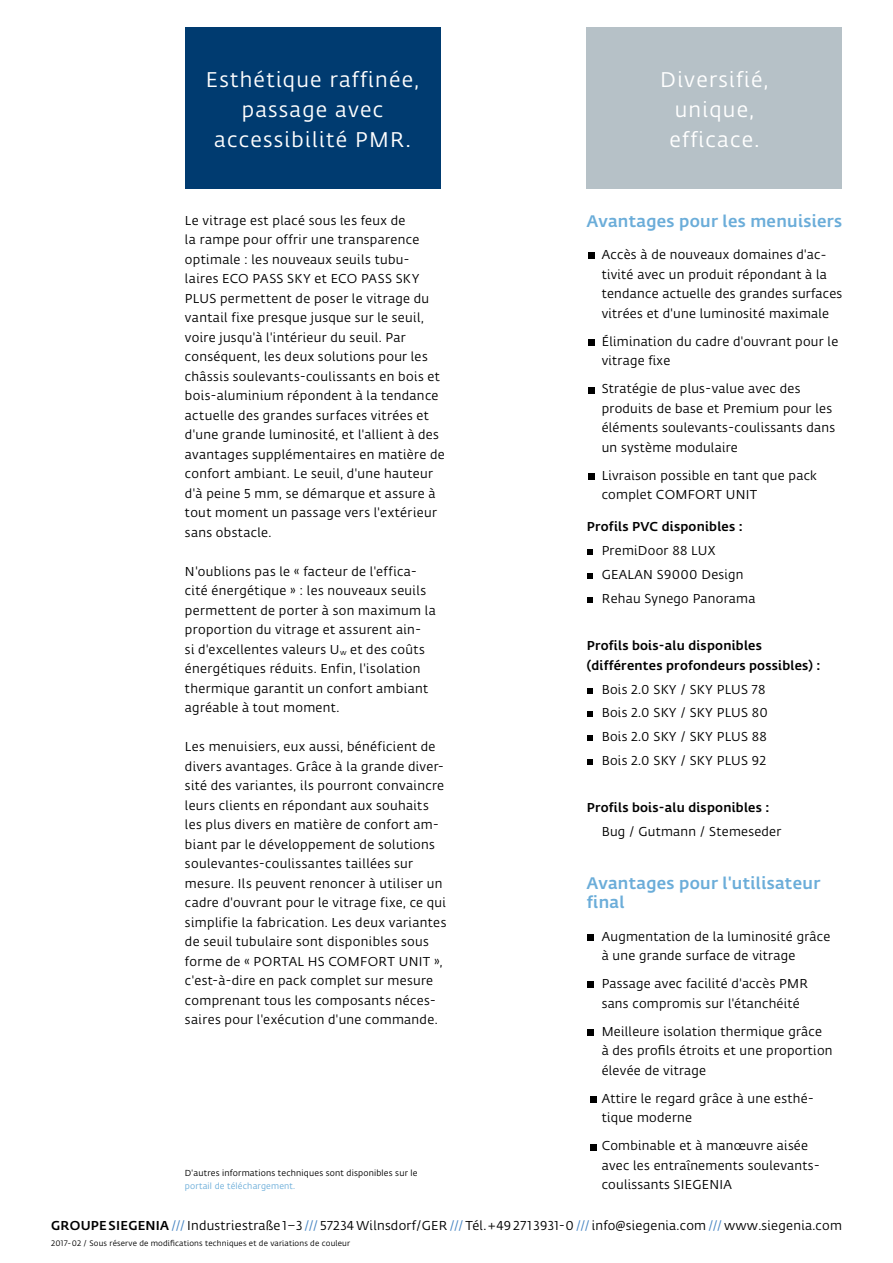
<style>
.page{position:relative;width:893px;height:1263px;background:#fff}
.page>*{position:absolute;margin:0;border:0;box-sizing:border-box;transform-origin:0 0}
.t1{font:21px/30px "Fedra Sans Alt Pro";letter-spacing:.06em;color:#fff;text-align:center}
.t2{font:500 16.5px/19.5px "Fedra Sans Alt Pro";letter-spacing:.02em;color:#6badd9}
.t3{font:12.75px/19.5px "Fedra Sans Alt Pro";letter-spacing:.025em;color:#000}
.t4{font:500 12.75px/19.5px "Fedra Sans Alt Pro";letter-spacing:.02em;color:#000}
.t5{font:8.7px "Fedra Sans Alt Pro";letter-spacing:.02em;color:#000}
.t6{font:8.7px "Fedra Sans Alt Pro";letter-spacing:.02em;color:#6badd9}
.t7{font:7.8px "Fedra Sans Alt Pro";letter-spacing:.02em;color:#000}
.s1{font-weight:500}
.s2{color:#4483c2}
</style>
<div class="page">
<div style="left:185px;top:28px;width:255px;height:161px;background:#003b70"></div>
<div style="left:587px;top:28px;width:255px;height:161px;background:#b6c1c7"></div>
<svg style="left:589px;top:253px;width:6px;height:6px"></svg>
<div style="left:589px;top:339px;width:6px;height:7px;background:#000"></div>
<svg style="left:589px;top:387px;width:6px;height:6px"></svg>
<div style="left:589px;top:473px;width:6px;height:7px;background:#000"></div>
<svg style="left:587px;top:549px;width:6px;height:6px"></svg>
<svg style="left:587px;top:573px;width:6px;height:6px"></svg>
<svg style="left:587px;top:597px;width:6px;height:6px"></svg>
<svg style="left:587px;top:688px;width:6px;height:5px"></svg>
<svg style="left:587px;top:711px;width:6px;height:6px"></svg>
<svg style="left:587px;top:735px;width:6px;height:6px"></svg>
<svg style="left:587px;top:759px;width:6px;height:6px"></svg>
<div style="left:587px;top:934px;width:6px;height:7px;background:#000"></div>
<svg style="left:587px;top:982px;width:6px;height:6px"></svg>
<div style="left:587px;top:1029px;width:6px;height:7px;background:#000"></div>
<div style="left:590px;top:1096px;width:7px;height:7px;background:#000"></div>
<div style="left:590px;top:1144px;width:7px;height:6px;background:#000"></div>
<h1 class="t1" style="left:206px;top:64px;width:215px">Esthétique raffinée, passage avec accessibilité PMR.</h1>
<h1 class="t1" style="left:660px;top:64px;width:110px">Diversifié, unique, efficace.</h1>
<p class="t3" style="left:185px;top:210px;width:261px">Le vitrage est placé sous les feux de<br>la rampe pour offrir une transparence optimale : les nouveaux seuils tubu&shy;laires ECO PASS SKY et ECO PASS SKY PLUS permettent de poser le vitrage du vantail fixe presque jusque sur le seuil, voire jusqu'à l'intérieur du seuil. Par conséquent, les deux solutions pour les châssis soulevants-coulissants en bois et bois-aluminium répondent à la tendance actuelle des grandes surfaces vitrées et d'une grande luminosité, et l'allient à des avantages supplémentaires en matière de confort ambiant. Le seuil, d'une hauteur d'à peine 5 mm, se démarque et assure à tout moment un passage vers l'extérieur sans obstacle.</p>
<p class="t3" style="left:185px;top:561px;width:252px">N'oublions pas le « facteur de l'effica&shy;cité énergétique » : les nouveaux seuils permettent de porter à son maximum la proportion du vitrage et assurent ain-<br>si d'excellentes valeurs U<sub>w</sub> et des coûts énergétiques réduits. Enfin, l'isolation thermique garantit un confort ambiant agréable à tout moment.</p>
<p class="t3" style="left:185px;top:737px;width:263px">Les menuisiers, eux aussi, bénéficient de divers avantages. Grâce à la grande diver&shy;sité des variantes, ils pourront convaincre leurs clients en répondant aux souhaits les plus divers en matière de confort am&shy;biant par le développement de solutions soulevantes-coulissantes taillées sur mesure. Ils peuvent renoncer à utiliser un cadre d'ouvrant pour le vitrage fixe, ce qui simplifie la fabrication. Les deux variantes de seuil tubulaire sont disponibles sous forme de « PORTAL HS COMFORT UNIT », c'est-à-dire en pack complet sur mesure comprenant tous les composants néces&shy;saires pour l'exécution d'une commande.</p>
<p class="t5" style="left:185px;top:1166px;width:234px">D'autres informations techniques sont disponibles sur le</p>
<p class="t6" style="left:185px;top:1180px;width:112px">portail de téléchargement.</p>
<p class="t2" style="left:587px;top:210px;width:257px">Avantages pour les menuisiers</p>
<p class="t3" style="left:602px;top:245px;width:242px">Accès à de nouveaux domaines d'ac&shy;tivité avec un produit répondant à la tendance actuelle des grandes surfaces vitrées et d'une luminosité maximale</p>
<p class="t3" style="left:602px;top:331px;width:238px">Élimination du cadre d'ouvrant pour le vitrage fixe</p>
<p class="t3" style="left:602px;top:379px;width:235px">Stratégie de plus-value avec des produits de base et Premium pour les éléments soulevants-coulissants dans un système modulaire</p>
<p class="t3" style="left:602px;top:465px;width:217px">Livraison possible en tant que pack complet COMFORT UNIT</p>
<p class="t4" style="left:587px;top:516px;width:157px">Profils PVC disponibles :</p>
<p class="t3" style="left:602px;top:538px;width:155px;line-height:23.7px">PremiDoor 88 LUX<br>GEALAN S9000 Design<br>Rehau Synego Panorama</p>
<p class="t4" style="left:587px;top:635px;width:235px">Profils bois-alu disponibles (différentes profondeurs possibles) :</p>
<p class="t3" style="left:602px;top:677px;width:168px;line-height:23.7px">Bois 2.0 SKY / SKY PLUS 78<br>Bois 2.0 SKY / SKY PLUS 80<br>Bois 2.0 SKY / SKY PLUS 88<br>Bois 2.0 SKY / SKY PLUS 92</p>
<p class="t4" style="left:587px;top:797px;width:184px">Profils bois-alu disponibles :</p>
<p class="t3" style="left:602px;top:821px;width:181px">Bug / Gutmann / Stemeseder</p>
<p class="t2" style="left:587px;top:872px;width:235px">Avantages pour l'utilisateur final</p>
<p class="t3" style="left:602px;top:926px;width:230px">Augmentation de la luminosité grâce à une grande surface de vitrage</p>
<p class="t3" style="left:602px;top:973px;width:208px">Passage avec facilité d'accès PMR sans compromis sur l'étanchéité</p>
<p class="t3" style="left:602px;top:1021px;width:232px">Meilleure isolation thermique grâce<br>à des profils étroits et une proportion élevée de vitrage</p>
<p class="t3" style="left:602px;top:1088px;width:214px">Attire le regard grâce à une esthé&shy;tique moderne</p>
<p class="t3" style="left:602px;top:1135px;width:220px">Combinable et à manœuvre aisée avec les entraînements soulevants&shy;coulissants SIEGENIA</p>
<p class="t3" style="left:51px;top:1216px;width:792px"><span class="s1">GROUPE SIEGENIA</span> <span class="s2">///</span> Industriestraße 1–3 <span class="s2">///</span> 57234 Wilnsdorf/GER <span class="s2">///</span> Tél. +49 271 3931-0 <span class="s2">///</span> info@siegenia.com <span class="s2">///</span> www.siegenia.com</p>
<p class="t7" style="left:51px;top:1237px;width:301px">2017-02 / Sous réserve de modifications techniques et de variations de couleur</p>
</div>
